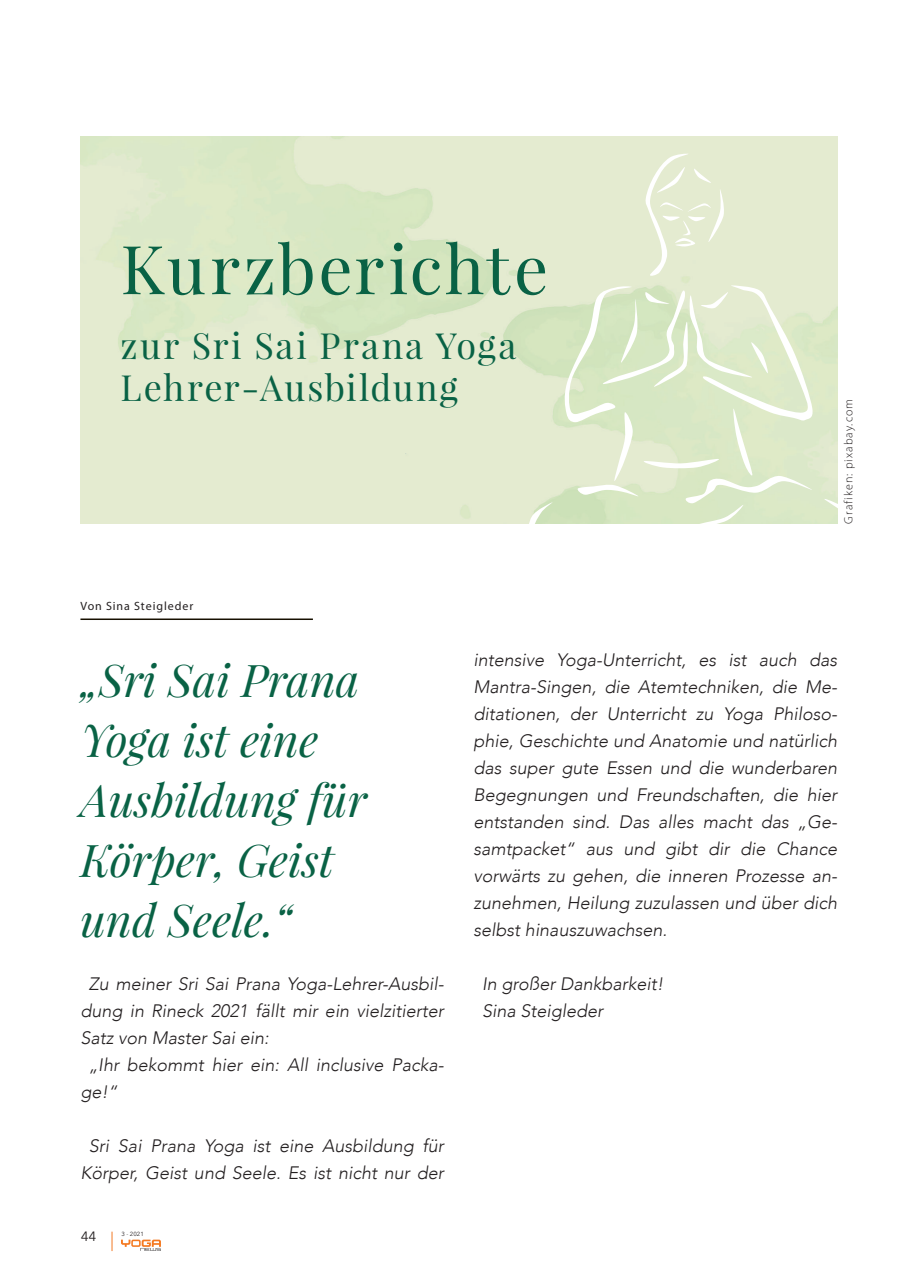
<style>
.page{position:relative;width:910px;height:1280px;background:#fff}
.page>*{position:absolute;margin:0;border:0;box-sizing:border-box;transform-origin:0 0}
.t1{font:67.5px "Playfair Display";letter-spacing:.035em;color:#096245}
.t2{font:italic 45px/60px "Playfair Display";color:#096245}
.t3{font:36px "Playfair Display";letter-spacing:.055em;color:#096245}
.t4{font:italic 300 18px/27px "Avenir";color:#231f20;text-align:justify}
.t5{font:13.5px "Avenir Next";color:#231f20}
.t6{font:300 12px "Myriad Pro";letter-spacing:.085em;color:#231f20}
.t7{font:12px "Myriad Pro";letter-spacing:.075em;color:#231f20}
.t8{font:6px "Avenir Next";color:#231f20}
</style>
<div class="page">
<svg style="left:122px;top:1239px;width:8px;height:8px"></svg>
<div style="left:131px;top:1239px;width:10px;height:8px;border:2px solid #f47921"></div>
<svg style="left:140px;top:1239px;width:21px;height:12px"></svg>
<svg style="left:112px;top:1231px;width:1px;height:20px"></svg>
<hr style="left:80px;top:618px;width:233px;height:2px;background:#171000">
<svg style="left:645px;top:153px;width:80px;height:124px"></svg>
<svg style="left:527px;top:285px;width:311px;height:239px"></svg>
<p class="t1" style="left:121px;top:227px;width:429px">Kurzberichte</p>
<p class="t3" style="left:121px;top:323px;width:397px">zur Sri Sai Prana Yoga</p>
<p class="t3" style="left:121px;top:365px;width:339px">Lehrer-Ausbildung</p>
<p class="t7" style="left:80px;top:599px;width:115px">Von Sina Steigleder</p>
<p class="t6" style="left:841px;top:524px;width:126px;rotate:-90deg">Grafiken: pixabay.com</p>
<p class="t2" style="left:80px;top:649px;width:280px">„Sri Sai Prana<br>Yoga ist eine</p>
<p class="t2" style="left:80px;top:769px;width:288px">Ausbildung für<br>Körper, Geist</p>
<p class="t2" style="left:80px;top:889px;width:213px">und Seele.“</p>
<p class="t4" style="left:80px;top:971px;width:365px;text-indent:9px">Zu meiner Sri Sai Prana Yoga-Lehrer-Ausbil&shy;dung in Rineck 2021 fällt mir ein vielzitierter Satz von Master Sai ein:</p>
<p class="t4" style="left:80px;top:1052px;width:365px;text-indent:9px">„Ihr bekommt hier ein: All inclusive Packa&shy;ge!“</p>
<p class="t4" style="left:80px;top:1133px;width:365px;text-align:center">Sri Sai Prana Yoga ist eine Ausbildung für<br>Körper, Geist und Seele. Es ist nicht nur der</p>
<p class="t5" style="left:81px;top:1225px;width:17px">44</p>
<p class="t8" style="left:122px;top:1229px;width:24px">3 - 2021</p>
<p class="t4" style="left:474px;top:647px;width:365px">intensive Yoga-Unterricht, es ist auch das Mantra-Singen, die Atemtechniken, die Me&shy;ditationen, der Unterricht zu Yoga Philoso&shy;phie, Geschichte und Anatomie und natürlich das super gute Essen und die wunderbaren Begegnungen und Freundschaften, die hier entstanden sind. Das alles macht das „Ge&shy;samtpacket“ aus und gibt dir die Chance vorwärts zu gehen, die inneren Prozesse an&shy;zunehmen, Heilung zuzulassen und über dich selbst hinauszuwachsen.</p>
<p class="t4" style="left:482px;top:971px;width:183px">In großer Dankbarkeit!</p>
<p class="t4" style="left:482px;top:998px;width:123px">Sina Steigleder</p>
</div>
